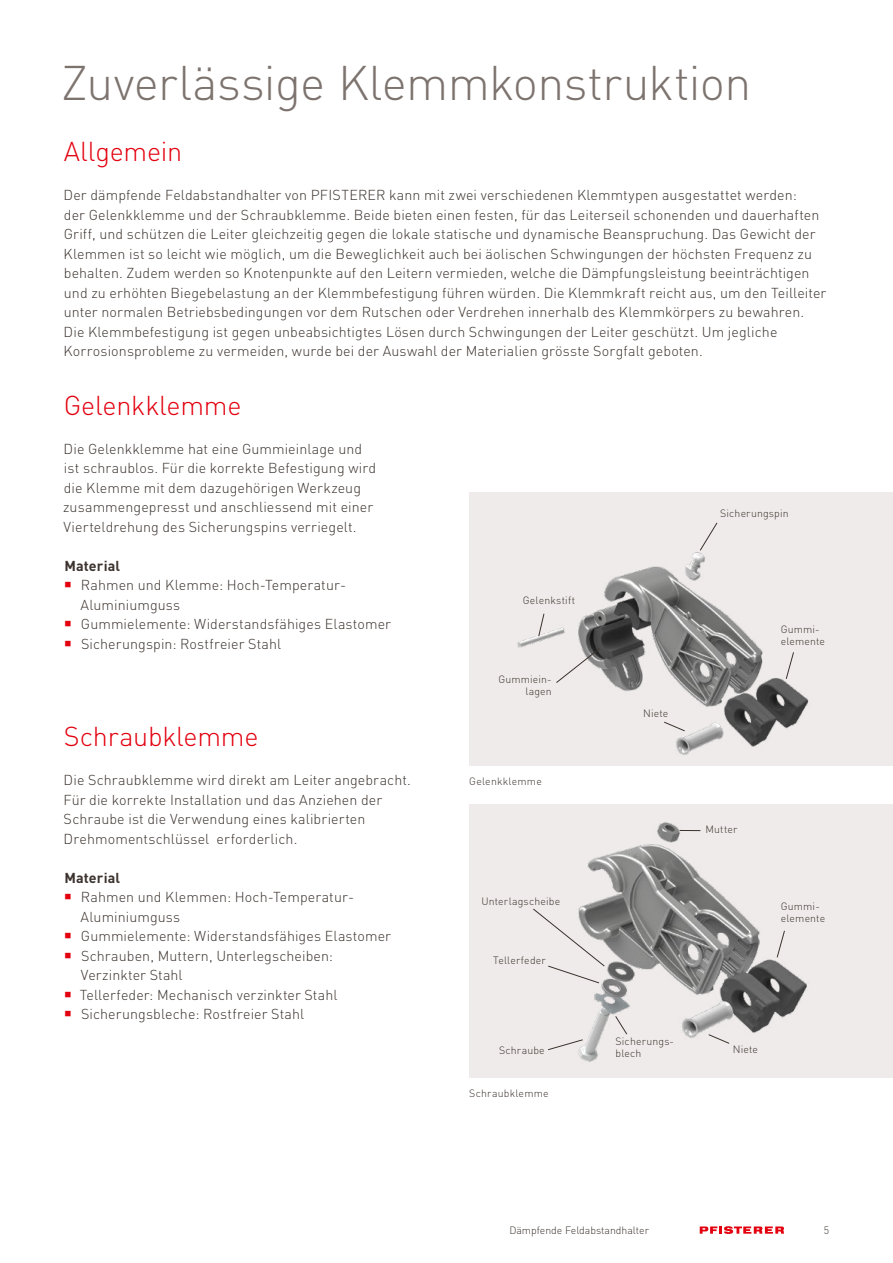
<style>
.page{position:relative;width:893px;height:1263px;background:#fff}
.page>*{position:absolute;margin:0;border:0;box-sizing:border-box;transform-origin:0 0}
.t1{font:300 48px "DIN Pro";letter-spacing:-.015em;color:#7d736e}
.t2{font:300 27px "DIN Pro";letter-spacing:-.01em;color:#e3000f}
.t3{font:300 14.25px/19.5px "DIN Pro";letter-spacing:.005em;color:#3b322d}
.t4{font:700 14.25px "DIN Pro";letter-spacing:.01em;color:#3b322d}
.t5{font:300 10.5px/12px "DIN Pro";letter-spacing:.015em;color:#3b322d}
</style>
<div class="page">
<div style="left:469px;top:493px;width:424px;height:273px;background:#eeebea"></div>
<div style="left:469px;top:805px;width:424px;height:273px;background:#eeebea"></div>
<img style="left:517px;top:523px;width:292px;height:232px">
<img style="left:578px;top:822px;width:229px;height:240px">
<svg style="left:680px;top:830px;width:20px;height:1px"></svg>
<svg style="left:615px;top:1016px;width:12px;height:19px"></svg>
<svg style="left:548px;top:1039px;width:35px;height:11px"></svg>
<svg style="left:533px;top:908px;width:72px;height:75px"></svg>
<svg style="left:777px;top:930px;width:8px;height:28px"></svg>
<svg style="left:708px;top:1034px;width:22px;height:10px"></svg>
<svg style="left:538px;top:613px;width:6px;height:24px"></svg>
<svg style="left:664px;top:722px;width:21px;height:9px"></svg>
<svg style="left:700px;top:522px;width:17px;height:29px"></svg>
<svg style="left:556px;top:648px;width:44px;height:35px"></svg>
<svg style="left:786px;top:652px;width:8px;height:27px"></svg>
<svg style="left:700px;top:1226px;width:84px;height:8px"></svg>
<h1 class="t1" style="left:61px;top:46px;width:692px">Zuverlässige Klemmkonstruktion</h1>
<h2 class="t2" style="left:64px;top:131px;width:120px">Allgemein</h2>
<p class="t3" style="left:64px;top:184px;width:764px">Der dämpfende Feldabstandhalter von PFISTERER kann mit zwei verschiedenen Klemmtypen ausgestattet werden:<br>der Gelenkklemme und der Schraubklemme. Beide bieten einen festen, für das Leiterseil schonenden und dauerhaften Griff, und schützen die Leiter gleichzeitig gegen die lokale statische und dynamische Beanspruchung. Das Gewicht der Klemmen ist so leicht wie möglich, um die Beweglichkeit auch bei äolischen Schwingungen der höchsten Frequenz zu behalten. Zudem werden so Knotenpunkte auf den Leitern vermieden, welche die Dämpfungsleistung beeinträchtigen und zu erhöhten Biegebelastung an der Klemmbefestigung führen würden. Die Klemmkraft reicht aus, um den Teilleiter unter normalen Betriebsbedingungen vor dem Rutschen oder Verdrehen innerhalb des Klemmkörpers zu bewahren.<br>Die Klemmbefestigung ist gegen unbeabsichtigtes Lösen durch Schwingungen der Leiter geschützt. Um jegliche Korrosionsprobleme zu vermeiden, wurde bei der Auswahl der Materialien grösste Sorgfalt geboten.</p>
<h2 class="t2" style="left:64px;top:384px;width:179px">Gelenkklemme</h2>
<p class="t3" style="left:63px;top:438px;width:315px">Die Gelenkklemme hat eine Gummieinlage und ist schraublos. Für die korrekte Befestigung wird die Klemme mit dem dazugehörigen Werkzeug zusammengepresst und anschliessend mit einer Vierteldrehung des Sicherungspins verriegelt.</p>
<p class="t4" style="left:64px;top:554px;width:57px">Material</p>
<p class="t3" style="left:81px;top:574px;width:312px">Rahmen und Klemme: Hoch-Temperatur-Aluminiumguss<br>Gummielemente: Widerstandsfähiges Elastomer Sicherungspin: Rostfreier Stahl</p>
<h2 class="t2" style="left:64px;top:716px;width:196px">Schraubklemme</h2>
<p class="t5" style="left:523px;top:594px;width:54px">Gelenkstift</p>
<p class="t5" style="left:498px;top:672px;width:55px;text-align:right">Gummiein&shy;lagen</p>
<p class="t3" style="left:64px;top:769px;width:349px">Die Schraubklemme wird direkt am Leiter angebracht.<br>Für die korrekte Installation und das Anziehen der Schraube ist die Verwendung eines kalibrierten Drehmomentschlüssel erforderlich.</p>
<p class="t5" style="left:469px;top:775px;width:74px">Gelenkklemme</p>
<p class="t4" style="left:64px;top:866px;width:57px">Material</p>
<p class="t3" style="left:80px;top:886px;width:313px">Rahmen und Klemmen: Hoch-Temperatur-Aluminiumguss<br>Gummielemente: Widerstandsfähiges Elastomer Schrauben, Muttern, Unterlegscheiben:<br>Verzinkter Stahl<br>Tellerfeder: Mechanisch verzinkter Stahl Sicherungsbleche: Rostfreier Stahl</p>
<p class="t5" style="left:482px;top:894px;width:80px">Unterlagscheibe</p>
<p class="t5" style="left:493px;top:953px;width:54px">Tellerfeder</p>
<p class="t5" style="left:643px;top:706px;width:27px">Niete</p>
<p class="t5" style="left:616px;top:1034px;width:60px">Sicherungs-</p>
<p class="t5" style="left:499px;top:1043px;width:47px">Schraube</p>
<p class="t5" style="left:616px;top:1046px;width:27px">blech</p>
<p class="t5" style="left:469px;top:1087px;width:81px">Schraubklemme</p>
<p class="t5" style="left:720px;top:507px;width:70px">Sicherungspin</p>
<p class="t5" style="left:781px;top:622px;width:46px">Gummi&shy;elemente</p>
<p class="t5" style="left:705px;top:823px;width:34px">Mutter</p>
<p class="t5" style="left:781px;top:900px;width:46px">Gummi&shy;elemente</p>
<p class="t5" style="left:733px;top:1042px;width:27px">Niete</p>
<p class="t5" style="left:509px;top:1223px;width:141px">Dämpfende Feldabstandhalter</p>
<p class="t5" style="left:824px;top:1223px;width:7px">5</p>
</div>
